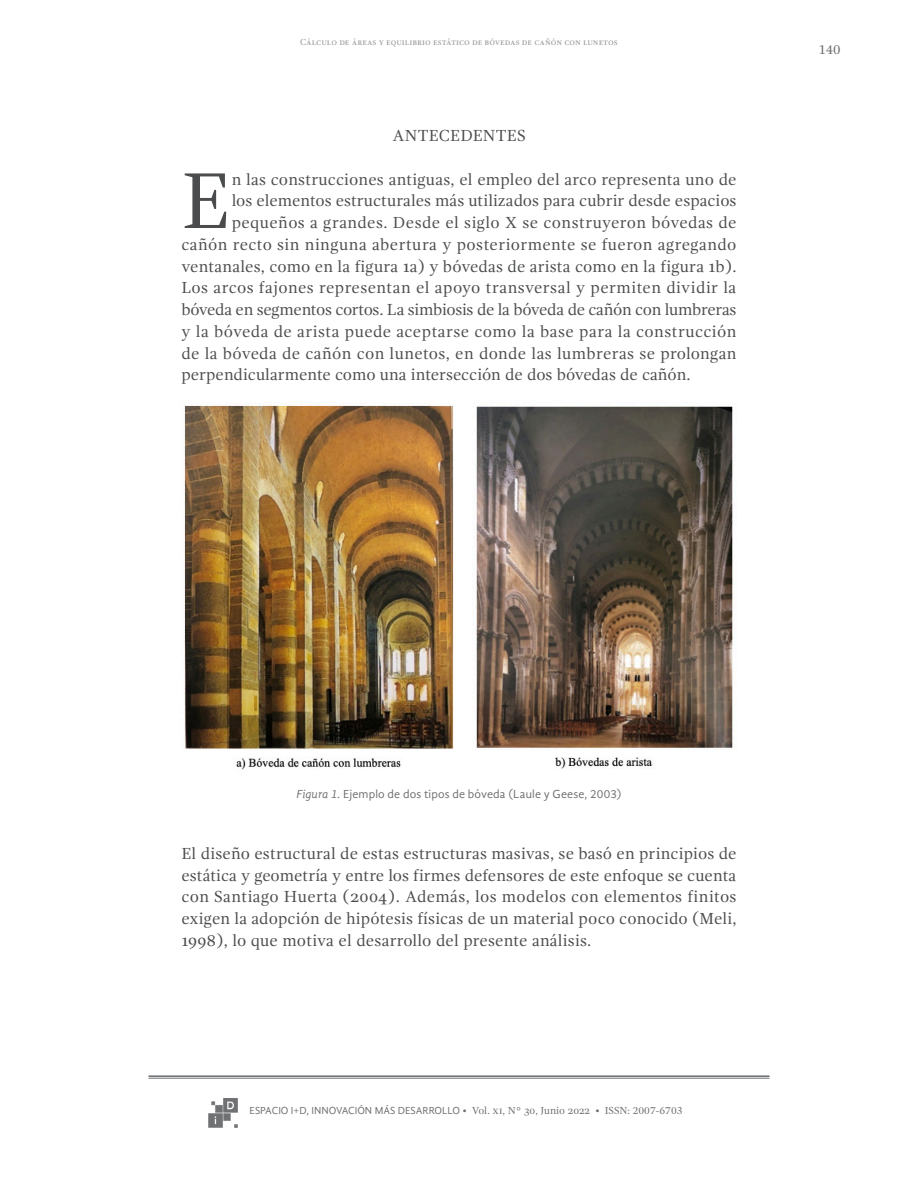
<style>
.page{position:relative;width:918px;height:1188px;background:#fff}
.page>*{position:absolute;margin:0;border:0;box-sizing:border-box;transform-origin:0 0}
.Párrafo_p{font:81.45px "Gandhi Serif";color:#4b4c4d}
.Párrafo_p-2{font:16.5px/21.8px "Gandhi Serif";letter-spacing:.015em;color:#4b4c4d;text-align:justify}
.Párrafo_p-3{font:16.5px "Gandhi Serif";letter-spacing:-.015em;color:#4b4c4d}
.Título{font:16.5px "Gandhi Serif";letter-spacing:.015em;color:#4b4c4d}
.t1{font:13.5px "Gandhi Serif";color:#6c6d70}
.pie_de_foto{font:12px "Gandhi Sans";letter-spacing:.015em;color:#6c6d70}
.t2{font:10.5px "Gandhi Serif";color:#6c6d70}
.t3{font:9px "Gandhi Serif";color:#939598}
.s1{font-style:italic}
.s2{font-family:"Gandhi Sans"}
</style>
<div class="page">
<hr style="left:148px;top:1075px;width:622px;height:2px;background:#6c6d70">
<hr style="left:148px;top:1078px;width:622px;height:1px;background:#6c6d70">
<img style="left:208px;top:1098px;width:30px;height:29px">
<img style="left:184px;top:402px;width:549px;height:368px">
<p class="t3" style="left:300px;top:37px;width:319px">Cálculo de áreas y equilibrio estático de bóvedas de cañón con lunetos</p>
<p class="Título" style="left:392px;top:126px;width:135px">ANTECEDENTES</p>
<p class="Párrafo_p" style="left:181px;top:155px;width:51px">E</p>
<p class="Párrafo_p-2" style="left:232px;top:168px;width:506px">n las construcciones antiguas, el empleo del arco representa uno de</p>
<p class="Párrafo_p-2" style="left:232px;top:190px;width:506px">los elementos estructurales más utilizados para cubrir desde espacios</p>
<p class="Párrafo_p-2" style="left:232px;top:212px;width:506px">pequeños a grandes. Desde el siglo X se construyeron bóvedas de</p>
<p class="Párrafo_p-2" style="left:181px;top:233px;width:557px">cañón recto sin ninguna abertura y posteriormente se fueron agregando</p>
<p class="Párrafo_p-2" style="left:181px;top:255px;width:557px">ventanales, como en la figura 1a) y bóvedas de arista como en la figura 1b).</p>
<p class="Párrafo_p-2" style="left:181px;top:277px;width:556px">Los arcos fajones representan el apoyo transversal y permiten dividir la</p>
<p class="Párrafo_p-3" style="left:181px;top:300px;width:557px">bóveda en segmentos cortos. La simbiosis de la bóveda de cañón con lumbreras</p>
<p class="Párrafo_p-2" style="left:181px;top:320px;width:557px">y la bóveda de arista puede aceptarse como la base para la construcción</p>
<p class="Párrafo_p-2" style="left:181px;top:342px;width:557px">de la bóveda de cañón con lunetos, en donde las lumbreras se prolongan</p>
<p class="Párrafo_p-2" style="left:181px;top:364px;width:511px">perpendicularmente como una intersección de dos bóvedas de cañón.</p>
<p class="t1" style="left:818px;top:42px;width:24px">140</p>
<p class="pie_de_foto" style="left:297px;top:787px;width:326px"><span class="s1">Figura 1.</span> Ejemplo de dos tipos de bóveda (Laule y Geese, 2003)</p>
<p class="Párrafo_p-2" style="left:181px;top:842px;width:557px">El diseño estructural de estas estructuras masivas, se basó en principios de estática y geometría y entre los firmes defensores de este enfoque se cuenta con Santiago Huerta (2004). Además, los modelos con elementos finitos exigen la adopción de hipótesis físicas de un material poco conocido (Meli, 1998), lo que motiva el desarrollo del presente análisis.</p>
<p class="t2" style="left:250px;top:1105px;width:435px"><span class="s2">ESPACIO I+D, INNOVACIÓN MÁS DESARROLLO</span> <span class="s1">•</span> Vol. xi, N° 30, Junio 2022 • ISSN: 2007-6703</p>
</div>
